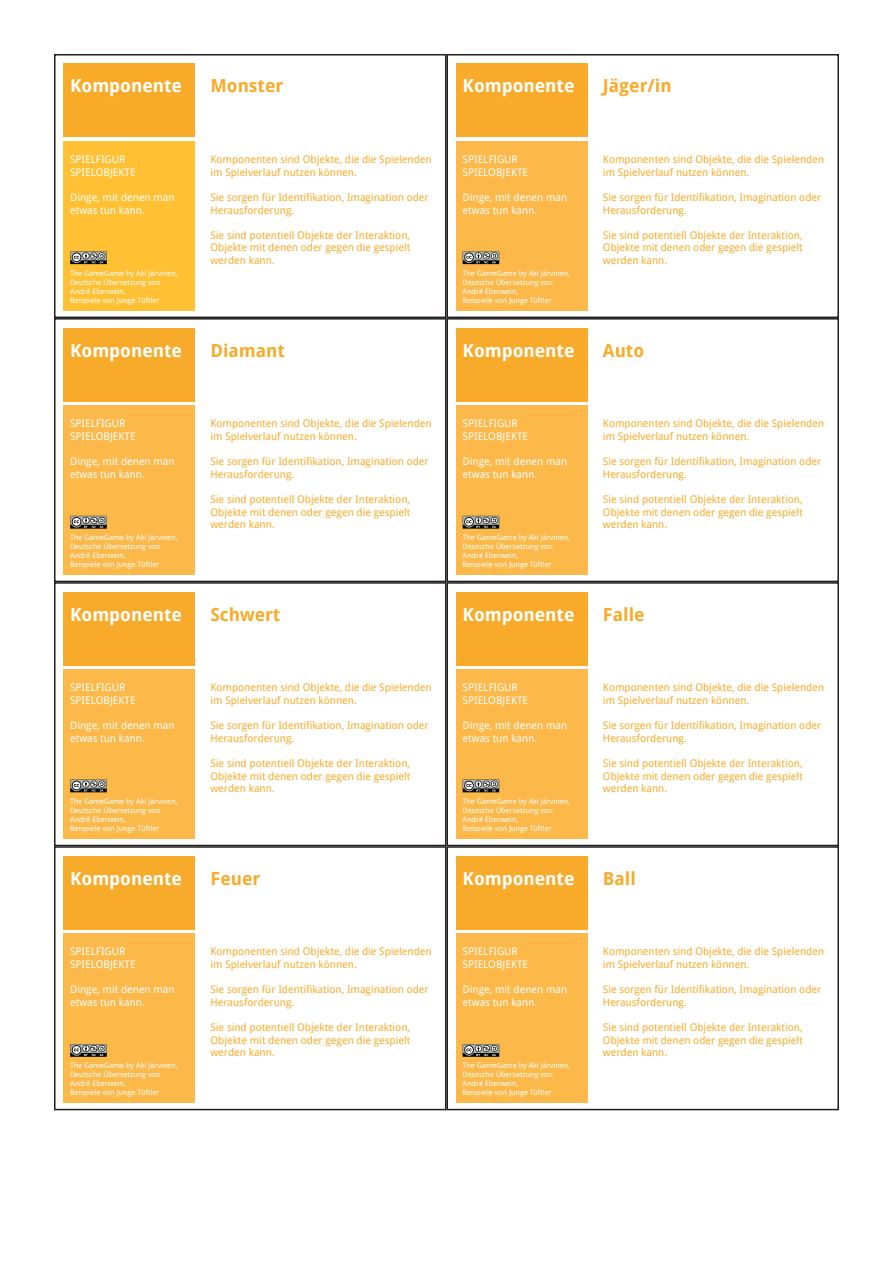
<style>
.page{position:relative;width:893px;height:1263px;background:#fff}
.page>*{position:absolute;margin:0;border:0;box-sizing:border-box;transform-origin:0 0}
.t1{font:700 18px "Droid Sans";color:#fff}
.t2{font:700 18px "Droid Sans";color:#f8ab2a}
.t3{font:10.5px/12.6px "Droid Sans";color:#f8ab2a}
.t4{font:10.5px/12.6px "Droid Sans";color:#fff}
.t5{font:7.5px/9px "Droid Sans";color:#fff}
</style>
<div class="page">
<div style="left:63px;top:63px;width:132px;height:74px;background:#f8ab28"></div>
<div style="left:63px;top:328px;width:132px;height:73px;background:#f8ab2a"></div>
<div style="left:63px;top:592px;width:132px;height:74px;background:#f8ab2a"></div>
<div style="left:63px;top:856px;width:132px;height:74px;background:#f8ab2a"></div>
<div style="left:456px;top:63px;width:131px;height:74px;background:#f8ab2a"></div>
<div style="left:456px;top:328px;width:131px;height:73px;background:#f8ab2a"></div>
<div style="left:456px;top:592px;width:131px;height:74px;background:#f8ab2a"></div>
<div style="left:456px;top:856px;width:131px;height:74px;background:#f8ab2a"></div>
<div style="left:63px;top:141px;width:132px;height:169px;background:#ffc033"></div>
<div style="left:63px;top:405px;width:132px;height:169px;background:#fcb848"></div>
<div style="left:63px;top:669px;width:132px;height:169px;background:#fcb848"></div>
<div style="left:63px;top:933px;width:132px;height:170px;background:#fcb848"></div>
<div style="left:456px;top:141px;width:131px;height:169px;background:#fcb848"></div>
<div style="left:456px;top:405px;width:131px;height:169px;background:#fcb848"></div>
<div style="left:456px;top:669px;width:131px;height:169px;background:#fcb848"></div>
<div style="left:456px;top:933px;width:131px;height:170px;background:#fcb848"></div>
<div style="left:54px;top:54px;width:392px;height:264px;border:2px solid #231f20"></div>
<div style="left:54px;top:318px;width:392px;height:264px;border:2px solid #231f20"></div>
<div style="left:54px;top:582px;width:392px;height:264px;border:2px solid #231f20"></div>
<div style="left:54px;top:846px;width:392px;height:264px;border:2px solid #231f20"></div>
<div style="left:446px;top:54px;width:393px;height:264px;border:2px solid #231f20"></div>
<div style="left:446px;top:318px;width:393px;height:264px;border:2px solid #231f20"></div>
<div style="left:446px;top:582px;width:393px;height:264px;border:2px solid #231f20"></div>
<div style="left:446px;top:846px;width:393px;height:264px;border:2px solid #231f20"></div>
<svg style="left:70px;top:251px;width:37px;height:14px"></svg>
<svg style="left:70px;top:516px;width:37px;height:13px"></svg>
<svg style="left:70px;top:779px;width:37px;height:14px"></svg>
<svg style="left:70px;top:1044px;width:37px;height:13px"></svg>
<svg style="left:463px;top:251px;width:37px;height:14px"></svg>
<svg style="left:463px;top:516px;width:37px;height:13px"></svg>
<svg style="left:463px;top:779px;width:37px;height:14px"></svg>
<svg style="left:463px;top:1044px;width:37px;height:13px"></svg>
<h1 class="t1" style="left:70px;top:76px;width:113px">Komponente</h1>
<h1 class="t2" style="left:210px;top:76px;width:74px">Monster</h1>
<h1 class="t1" style="left:463px;top:76px;width:113px">Komponente</h1>
<h1 class="t2" style="left:603px;top:76px;width:70px">Jäger/in</h1>
<p class="t4" style="left:70px;top:153px;width:67px">SPIELFIGUR<br>SPIELOBJEKTE</p>
<p class="t4" style="left:70px;top:191px;width:106px">Dinge, mit denen man etwas tun kann.</p>
<p class="t3" style="left:210px;top:153px;width:223px">Komponenten sind Objekte, die die Spielenden im Spielverlauf nutzen können.</p>
<p class="t3" style="left:210px;top:191px;width:220px">Sie sorgen für Identifikation, Imagination oder<br>Herausforderung.</p>
<p class="t3" style="left:210px;top:229px;width:201px;text-align:justify">Sie sind potentiell Objekte der Interaktion, Objekte mit denen oder gegen die gespielt werden kann.</p>
<p class="t4" style="left:463px;top:153px;width:67px">SPIELFIGUR<br>SPIELOBJEKTE</p>
<p class="t4" style="left:463px;top:191px;width:106px">Dinge, mit denen man etwas tun kann.</p>
<p class="t3" style="left:603px;top:153px;width:223px">Komponenten sind Objekte, die die Spielenden im Spielverlauf nutzen können.</p>
<p class="t3" style="left:603px;top:191px;width:220px">Sie sorgen für Identifikation, Imagination oder<br>Herausforderung.</p>
<p class="t3" style="left:603px;top:229px;width:201px;text-align:justify">Sie sind potentiell Objekte der Interaktion, Objekte mit denen oder gegen die gespielt werden kann.</p>
<p class="t5" style="left:70px;top:269px;width:109px">The GameGame by Aki Järvinen,<br>Deutsche Übersetzung von<br>André Eberwein,<br>Beispiele von Junge Tüftler</p>
<p class="t5" style="left:463px;top:269px;width:109px">The GameGame by Aki Järvinen,<br>Deutsche Übersetzung von<br>André Eberwein,<br>Beispiele von Junge Tüftler</p>
<h1 class="t1" style="left:70px;top:340px;width:113px">Komponente</h1>
<h1 class="t2" style="left:210px;top:340px;width:76px">Diamant</h1>
<h1 class="t1" style="left:463px;top:340px;width:113px">Komponente</h1>
<h1 class="t2" style="left:603px;top:340px;width:43px">Auto</h1>
<p class="t4" style="left:70px;top:417px;width:67px">SPIELFIGUR<br>SPIELOBJEKTE</p>
<p class="t4" style="left:70px;top:455px;width:106px">Dinge, mit denen man etwas tun kann.</p>
<p class="t3" style="left:210px;top:417px;width:223px">Komponenten sind Objekte, die die Spielenden im Spielverlauf nutzen können.</p>
<p class="t3" style="left:210px;top:455px;width:220px">Sie sorgen für Identifikation, Imagination oder<br>Herausforderung.</p>
<p class="t3" style="left:210px;top:493px;width:201px;text-align:justify">Sie sind potentiell Objekte der Interaktion, Objekte mit denen oder gegen die gespielt werden kann.</p>
<p class="t4" style="left:463px;top:417px;width:67px">SPIELFIGUR<br>SPIELOBJEKTE</p>
<p class="t4" style="left:463px;top:455px;width:106px">Dinge, mit denen man etwas tun kann.</p>
<p class="t3" style="left:603px;top:417px;width:223px">Komponenten sind Objekte, die die Spielenden im Spielverlauf nutzen können.</p>
<p class="t3" style="left:603px;top:455px;width:220px">Sie sorgen für Identifikation, Imagination oder<br>Herausforderung.</p>
<p class="t3" style="left:603px;top:493px;width:201px;text-align:justify">Sie sind potentiell Objekte der Interaktion, Objekte mit denen oder gegen die gespielt werden kann.</p>
<p class="t5" style="left:70px;top:533px;width:109px">The GameGame by Aki Järvinen,<br>Deutsche Übersetzung von<br>André Eberwein,<br>Beispiele von Junge Tüftler</p>
<p class="t5" style="left:463px;top:533px;width:109px">The GameGame by Aki Järvinen,<br>Deutsche Übersetzung von<br>André Eberwein,<br>Beispiele von Junge Tüftler</p>
<h1 class="t1" style="left:70px;top:604px;width:113px">Komponente</h1>
<h1 class="t2" style="left:210px;top:604px;width:71px">Schwert</h1>
<h1 class="t1" style="left:463px;top:604px;width:113px">Komponente</h1>
<h1 class="t2" style="left:603px;top:604px;width:43px">Falle</h1>
<p class="t4" style="left:70px;top:681px;width:67px">SPIELFIGUR<br>SPIELOBJEKTE</p>
<p class="t4" style="left:70px;top:719px;width:106px">Dinge, mit denen man etwas tun kann.</p>
<p class="t3" style="left:210px;top:681px;width:223px">Komponenten sind Objekte, die die Spielenden im Spielverlauf nutzen können.</p>
<p class="t3" style="left:210px;top:719px;width:220px">Sie sorgen für Identifikation, Imagination oder<br>Herausforderung.</p>
<p class="t3" style="left:210px;top:757px;width:201px;text-align:justify">Sie sind potentiell Objekte der Interaktion, Objekte mit denen oder gegen die gespielt werden kann.</p>
<p class="t4" style="left:463px;top:681px;width:67px">SPIELFIGUR<br>SPIELOBJEKTE</p>
<p class="t4" style="left:463px;top:719px;width:106px">Dinge, mit denen man etwas tun kann.</p>
<p class="t3" style="left:603px;top:681px;width:223px">Komponenten sind Objekte, die die Spielenden im Spielverlauf nutzen können.</p>
<p class="t3" style="left:603px;top:719px;width:220px">Sie sorgen für Identifikation, Imagination oder<br>Herausforderung.</p>
<p class="t3" style="left:603px;top:757px;width:201px;text-align:justify">Sie sind potentiell Objekte der Interaktion, Objekte mit denen oder gegen die gespielt werden kann.</p>
<p class="t5" style="left:70px;top:797px;width:109px">The GameGame by Aki Järvinen,<br>Deutsche Übersetzung von<br>André Eberwein,<br>Beispiele von Junge Tüftler</p>
<p class="t5" style="left:463px;top:797px;width:109px">The GameGame by Aki Järvinen,<br>Deutsche Übersetzung von<br>André Eberwein,<br>Beispiele von Junge Tüftler</p>
<h1 class="t1" style="left:70px;top:868px;width:113px">Komponente</h1>
<h1 class="t2" style="left:210px;top:868px;width:51px">Feuer</h1>
<h1 class="t1" style="left:463px;top:868px;width:113px">Komponente</h1>
<h1 class="t2" style="left:603px;top:868px;width:34px">Ball</h1>
<p class="t4" style="left:70px;top:945px;width:67px">SPIELFIGUR<br>SPIELOBJEKTE</p>
<p class="t4" style="left:70px;top:983px;width:106px">Dinge, mit denen man etwas tun kann.</p>
<p class="t3" style="left:210px;top:945px;width:223px">Komponenten sind Objekte, die die Spielenden im Spielverlauf nutzen können.</p>
<p class="t3" style="left:210px;top:983px;width:220px">Sie sorgen für Identifikation, Imagination oder<br>Herausforderung.</p>
<p class="t3" style="left:210px;top:1021px;width:201px;text-align:justify">Sie sind potentiell Objekte der Interaktion, Objekte mit denen oder gegen die gespielt werden kann.</p>
<p class="t4" style="left:463px;top:945px;width:67px">SPIELFIGUR<br>SPIELOBJEKTE</p>
<p class="t4" style="left:463px;top:983px;width:106px">Dinge, mit denen man etwas tun kann.</p>
<p class="t3" style="left:603px;top:945px;width:223px">Komponenten sind Objekte, die die Spielenden im Spielverlauf nutzen können.</p>
<p class="t3" style="left:603px;top:983px;width:220px">Sie sorgen für Identifikation, Imagination oder<br>Herausforderung.</p>
<p class="t3" style="left:603px;top:1021px;width:201px;text-align:justify">Sie sind potentiell Objekte der Interaktion, Objekte mit denen oder gegen die gespielt werden kann.</p>
<p class="t5" style="left:70px;top:1061px;width:109px">The GameGame by Aki Järvinen,<br>Deutsche Übersetzung von<br>André Eberwein,<br>Beispiele von Junge Tüftler</p>
<p class="t5" style="left:463px;top:1061px;width:109px">The GameGame by Aki Järvinen,<br>Deutsche Übersetzung von<br>André Eberwein,<br>Beispiele von Junge Tüftler</p>
</div>
